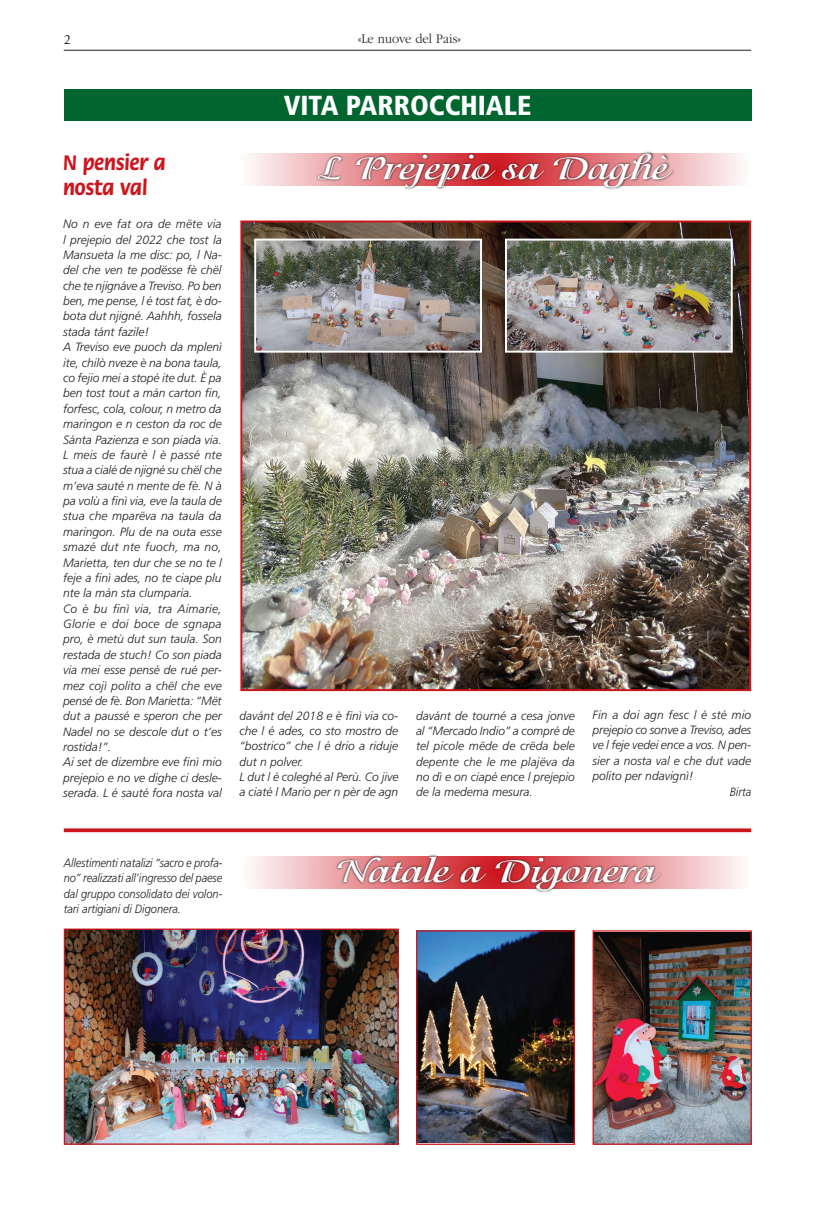
<style>
.page{position:relative;width:815px;height:1205px;background:#fff}
.page>*{position:absolute;margin:0;border:0;box-sizing:border-box;transform-origin:0 0}
.Isadora_38{font:700 34.88px "Isadora Std";color:#fff;scale:1.15 1}
.t1{font:900 condensed 27.5px "Frutiger LT Std";color:#fff}
.Tit_18_ITCFlora{font:700 22.5px/25px "Flora Std";color:#cd151d;scale:.92 1}
.t2{font:300 13.75px "ITC Garamond Std";color:#231f20;scale:.92 1}
.t3{font:13.75px "Giovanni Std";color:#231f20;scale:.94 1}
.Frutiger_italic_9_4{font:italic 300 12px/15.4px "Frutiger LT Std";color:#231f20;text-align:justify}
.Frutiger_italic_9_4-2{font:italic 300 12px/15.4px "Frutiger LT Std";color:#231f20;text-align:justify;scale:.92 1}
</style>
<div class="page">
<hr style="left:64px;top:50px;width:687px;height:1px;background:#231f20">
<div style="left:64px;top:89px;width:687px;height:31px;background:#00652e"></div>
<img style="left:243px;top:223px;width:505px;height:465px">
<div style="left:240px;top:220px;width:511px;height:471px;border:2px solid #cd151d"></div>
<img style="left:66px;top:930px;width:331px;height:212px">
<div style="left:64px;top:928px;width:335px;height:216px;border:1px solid #cd151d"></div>
<svg style="left:250px;top:153px;width:491px;height:32px;background:#f6d6d8"></svg>
<svg style="left:316px;top:151px;width:359px;height:39px;background:#c27175"></svg>
<svg style="left:64px;top:828px;width:687px;height:4px;background:#d22e35"></svg>
<img style="left:257px;top:242px;width:222px;height:108px">
<div style="left:254px;top:239px;width:228px;height:114px;border:2px solid #fff"></div>
<img style="left:508px;top:242px;width:222px;height:108px">
<div style="left:505px;top:239px;width:228px;height:114px;border:2px solid #fff"></div>
<svg style="left:251px;top:856px;width:491px;height:32px;background:#f4cfd1"></svg>
<svg style="left:335px;top:854px;width:328px;height:39px;background:#c16c70"></svg>
<img style="left:418px;top:932px;width:155px;height:211px">
<div style="left:416px;top:930px;width:159px;height:215px;border:1px solid #cd151d"></div>
<img style="left:595px;top:932px;width:155px;height:211px">
<div style="left:593px;top:930px;width:159px;height:215px;border:1px solid #cd151d"></div>
<p class="t3" style="left:64px;top:31px;width:9px">2</p>
<p class="t2" style="left:358px;top:32px;width:113px">«Le nuove del Pais»</p>
<p class="Tit_18_ITCFlora" style="left:63px;top:150px;width:113px">N pensier a nosta val</p>
<p class="Frutiger_italic_9_4" style="left:63px;top:216px;width:160px">No n eve fat ora de mëte via l prejepio del 2022 che tost la Mansueta la me disc: po, l Na&shy;del che ven te podësse fè chël che te njignáve a Treviso. Po ben ben, me pense, l é tost fat, è do&shy;bota dut njigné. Aahhh, fossela stada tánt fazile!</p>
<p class="Frutiger_italic_9_4" style="left:63px;top:339px;width:160px">A Treviso eve puoch da mplenì ite, chilò nveze è na bona taula, co fejio mei a stopé ite dut. È pa ben tost tout a mán carton fin, forfesc, cola, colour, n metro da maringon e n ceston da roc de Sánta Pazienza e son piada via.</p>
<p class="Frutiger_italic_9_4" style="left:63px;top:447px;width:160px">L meis de faurè l è passé nte stua a cialé de njigné su chël che m’eva sauté n mente de fè. N à pa volù a finì via, eve la taula de stua che mparëva na taula da maringon. Plu de na outa esse smazé dut nte fuoch, ma no, Marietta, ten dur che se no te l feje a finì ades, no te ciape plu nte la mán sta clumparia.</p>
<p class="Frutiger_italic_9_4" style="left:63px;top:601px;width:160px">Co è bu finì via, tra Aimarie, Glorie e doi boce de sgnapa pro, è metù dut sun taula. Son restada de stuch! Co son piada via mei esse pensé de rué per&shy;mez cojì polito a chël che eve pensé de fè. Bon Marietta: “Mët dut a paussé e speron che per Nadel no se descole dut o t’es rostida!”.</p>
<p class="Frutiger_italic_9_4" style="left:63px;top:755px;width:160px">Ai set de dizembre eve finì mio prejepio e no ve dighe ci desle&shy;serada. L é sauté fora nosta val</p>
<p class="t1" style="left:284px;top:89px;width:249px">VITA PARROCCHIALE</p>
<p class="Isadora_38" style="left:321px;top:148px;width:303px">L Prejepio sa Daghè</p>
<p class="Frutiger_italic_9_4" style="left:239px;top:708px;width:160px">davánt del 2018 e è finì via co&shy;che l é ades, co sto mostro de “bostrico” che l é drio a riduje dut n polver.</p>
<p class="Frutiger_italic_9_4" style="left:239px;top:769px;width:160px">L dut l é coleghé al Perù. Co jive a ciaté l Mario per n pèr de agn</p>
<p class="Frutiger_italic_9_4" style="left:416px;top:708px;width:160px">davánt de tourné a cesa jonve al “Mercado Indio” a compré de tel picole mëde de crëda bele depente che le me plajëva da no dì e on ciapé ence l prejepio de la medema mesura.</p>
<p class="Frutiger_italic_9_4" style="left:593px;top:707px;width:160px">Fin a doi agn fesc l é sté mio prejepio co sonve a Treviso, ades ve l feje vedei ence a vos. N pen&shy;sier a nosta val e che dut vade polito per ndavignì!</p>
<p class="Frutiger_italic_9_4-2" style="left:730px;top:784px;width:25px">Birta</p>
<p class="Frutiger_italic_9_4-2" style="left:64px;top:855px;width:174px">Allestimenti natalizi “sacro e profa&shy;no” realizzati all’ingresso del paese dal gruppo consolidato dei volon&shy;tari artigiani di Digonera.</p>
<p class="Isadora_38" style="left:335px;top:851px;width:280px">Natale a Digonera</p>
</div>
